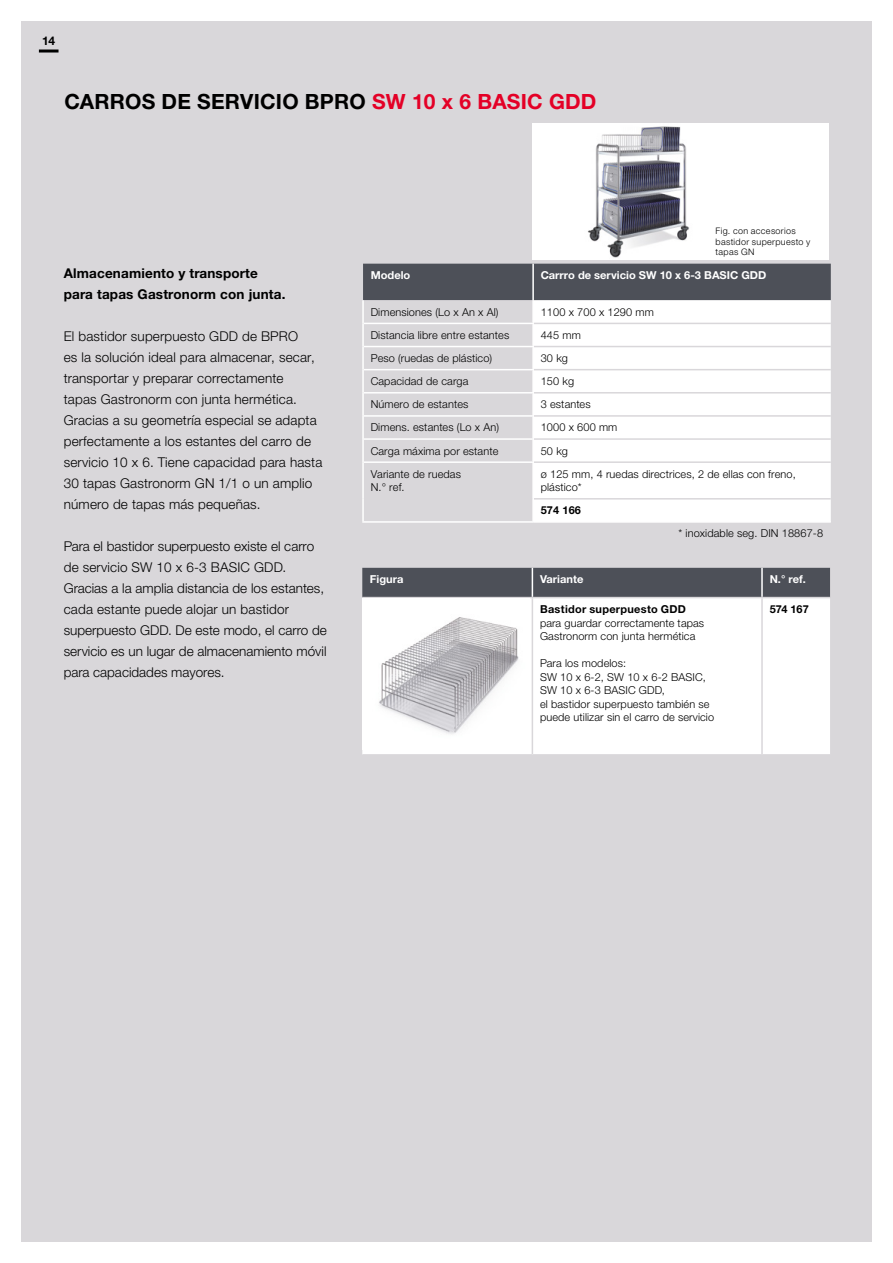
<style>
.page{position:relative;width:893px;height:1263px;background:#fff}
.page>*{position:absolute;margin:0;border:0;box-sizing:border-box;transform-origin:0 0}
.t1{font:700 21px "Helvetica Neue LTW1 G";letter-spacing:.01em;color:#000}
.t2{font:300 13.5px/21px "Helvetica Neue LTW1 G";letter-spacing:.01em;color:#000}
.t3{font:700 13.5px/21px "Helvetica Neue LTW1 G";letter-spacing:.01em;color:#000}
.t4{font:700 12px "Helvetica Neue LTW1 G";color:#000}
.t5{font:300 10.95px/13.5px "Helvetica Neue LTW1 G";letter-spacing:.01em;color:#000}
.t6{font:700 10.95px "Helvetica Neue LTW1 G";color:#fff}
.t7{font:700 10.95px "Helvetica Neue LTW1 G";letter-spacing:.025em;color:#000}
.t8{font:300 9px/10.5px "Helvetica Neue LTW1 G";letter-spacing:.035em;color:#000}
.s1{color:#e40026}
</style>
<div class="page">
<div style="left:21px;top:21px;width:851px;height:1221px;background:#d9d7da"></div>
<div style="left:532px;top:123px;width:297px;height:136px;background:#fff"></div>
<img style="left:587px;top:126px;width:103px;height:132px">
<svg style="left:363px;top:264px;width:468px;height:130px"></svg>
<div style="left:534px;top:300px;width:297px;height:221px;background:#fff"></div>
<hr style="left:534px;top:323px;width:297px;height:1px;background:#d9d7da">
<hr style="left:534px;top:346px;width:297px;height:1px;background:#d9d7da">
<hr style="left:534px;top:369px;width:297px;height:1px;background:#d9d7da">
<hr style="left:534px;top:392px;width:297px;height:1px;background:#d9d7da">
<hr style="left:534px;top:415px;width:297px;height:2px;background:#d9d7da">
<hr style="left:534px;top:438px;width:297px;height:2px;background:#d9d7da">
<hr style="left:534px;top:461px;width:297px;height:2px;background:#d9d7da">
<hr style="left:534px;top:498px;width:297px;height:1px;background:#d9d7da">
<hr style="left:532px;top:264px;width:2px;height:36px;background:#fff">
<hr style="left:362px;top:300px;width:2px;height:23px;background:#fff">
<hr style="left:362px;top:323px;width:2px;height:23px;background:#fff">
<hr style="left:362px;top:346px;width:2px;height:24px;background:#fff">
<hr style="left:362px;top:370px;width:2px;height:23px;background:#fff">
<hr style="left:362px;top:393px;width:2px;height:23px;background:#fff">
<hr style="left:362px;top:416px;width:2px;height:23px;background:#fff">
<hr style="left:362px;top:439px;width:2px;height:23px;background:#fff">
<hr style="left:362px;top:462px;width:2px;height:37px;background:#fff">
<hr style="left:362px;top:499px;width:2px;height:22px;background:#fff">
<hr style="left:532px;top:300px;width:2px;height:23px;background:#fff">
<hr style="left:364px;top:323px;width:170px;height:1px;background:#fff">
<hr style="left:532px;top:324px;width:2px;height:22px;background:#fff">
<hr style="left:364px;top:346px;width:170px;height:1px;background:#fff">
<hr style="left:532px;top:347px;width:2px;height:22px;background:#fff">
<hr style="left:364px;top:369px;width:170px;height:1px;background:#fff">
<hr style="left:532px;top:370px;width:2px;height:22px;background:#fff">
<hr style="left:364px;top:392px;width:170px;height:1px;background:#fff">
<hr style="left:532px;top:393px;width:2px;height:22px;background:#fff">
<hr style="left:364px;top:415px;width:170px;height:2px;background:#fff">
<hr style="left:532px;top:417px;width:2px;height:21px;background:#fff">
<hr style="left:364px;top:438px;width:170px;height:2px;background:#fff">
<hr style="left:532px;top:440px;width:2px;height:21px;background:#fff">
<hr style="left:364px;top:461px;width:170px;height:2px;background:#fff">
<hr style="left:532px;top:463px;width:2px;height:36px;background:#fff">
<hr style="left:532px;top:499px;width:2px;height:22px;background:#fff">
<hr style="left:362px;top:521px;width:171px;height:2px;background:#fff">
<hr style="left:533px;top:521px;width:298px;height:2px;background:#fff">
<div style="left:362px;top:598px;width:468px;height:156px;background:#fff"></div>
<hr style="left:532px;top:598px;width:1px;height:156px;background:#d9d7da">
<hr style="left:761px;top:598px;width:2px;height:156px;background:#d9d7da">
<div style="left:362px;top:568px;width:468px;height:29px;background:#4d5058"></div>
<hr style="left:761px;top:568px;width:2px;height:29px;background:#fff">
<img style="left:362px;top:598px;width:168px;height:152px">
<hr style="left:39px;top:50px;width:20px;height:3px;background:#000">
<p class="t4" style="left:42px;top:33px;width:14px">14</p>
<h1 class="t1" style="left:64px;top:88px;width:533px">CARROS DE SERVICIO BPRO <span class="s1">SW 10 x 6 BASIC GDD</span></h1>
<p class="t3" style="left:64px;top:262px;width:223px">Almacenamiento y transporte para tapas Gastronorm con junta.</p>
<p class="t2" style="left:64px;top:325px;width:260px">El bastidor superpuesto GDD de BPRO<br>es la solución ideal para almacenar, secar, transportar y preparar correctamente<br>tapas Gastronorm con junta hermética.<br>Gracias a su geometría especial se adapta perfectamente a los estantes del carro de servicio 10 x 6. Tiene capacidad para hasta 30 tapas Gastronorm GN 1/1 o un amplio número de tapas más pequeñas.</p>
<p class="t2" style="left:64px;top:535px;width:265px">Para el bastidor superpuesto existe el carro de servicio SW 10 x 6-3 BASIC GDD.<br>Gracias a la amplia distancia de los estantes, cada estante puede alojar un bastidor superpuesto GDD. De este modo, el carro de servicio es un lugar de almacenamiento móvil para capacidades mayores.</p>
<p class="t8" style="left:716px;top:226px;width:96px">Fig. con accesorios bastidor superpuesto y tapas GN</p>
<p class="t6" style="left:371px;top:268px;width:41px">Modelo</p>
<p class="t6" style="left:541px;top:268px;width:227px">Carrro de servicio SW 10 x 6-3 BASIC GDD</p>
<p class="t5" style="left:371px;top:305px;width:129px">Dimensiones (Lo x An x Al)</p>
<p class="t5" style="left:541px;top:305px;width:115px">1100 x 700 x 1290 mm</p>
<p class="t5" style="left:371px;top:328px;width:140px">Distancia libre entre estantes</p>
<p class="t5" style="left:541px;top:328px;width:42px">445 mm</p>
<p class="t5" style="left:371px;top:351px;width:123px">Peso (ruedas de plástico)</p>
<p class="t5" style="left:541px;top:351px;width:29px">30 kg</p>
<p class="t5" style="left:371px;top:374px;width:99px">Capacidad de carga</p>
<p class="t5" style="left:541px;top:374px;width:35px">150 kg</p>
<p class="t5" style="left:371px;top:398px;width:99px">Número de estantes</p>
<p class="t5" style="left:541px;top:398px;width:51px">3 estantes</p>
<p class="t5" style="left:371px;top:421px;width:130px">Dimens. estantes (Lo x An)</p>
<p class="t5" style="left:541px;top:421px;width:78px">1000 x 600 mm</p>
<p class="t5" style="left:371px;top:444px;width:129px">Carga máxima por estante</p>
<p class="t5" style="left:541px;top:444px;width:29px">50 kg</p>
<p class="t5" style="left:371px;top:467px;width:92px">Variante de ruedas<br>N.° ref.</p>
<p class="t5" style="left:541px;top:467px;width:257px">ø 125 mm, 4 ruedas directrices, 2 de ellas con freno, plástico*</p>
<p class="t7" style="left:541px;top:504px;width:42px">574 166</p>
<p class="t5" style="left:678px;top:527px;width:146px">* inoxidable seg. DIN 18867-8</p>
<p class="t6" style="left:370px;top:573px;width:35px">Figura</p>
<p class="t6" style="left:540px;top:573px;width:45px">Variante</p>
<p class="t6" style="left:770px;top:573px;width:38px">N.° ref.</p>
<p class="t7" style="left:540px;top:602px;width:147px">Bastidor superpuesto GDD</p>
<p class="t5" style="left:540px;top:616px;width:166px">para guardar correctamente tapas<br>Gastronorm con junta hermética</p>
<p class="t5" style="left:540px;top:656px;width:176px">Para los modelos:<br>SW 10 x 6-2, SW 10 x 6-2 BASIC,<br>SW 10 x 6-3 BASIC GDD,<br>el bastidor superpuesto también se puede utilizar sin el carro de servicio</p>
<p class="t7" style="left:770px;top:602px;width:41px">574 167</p>
</div>
